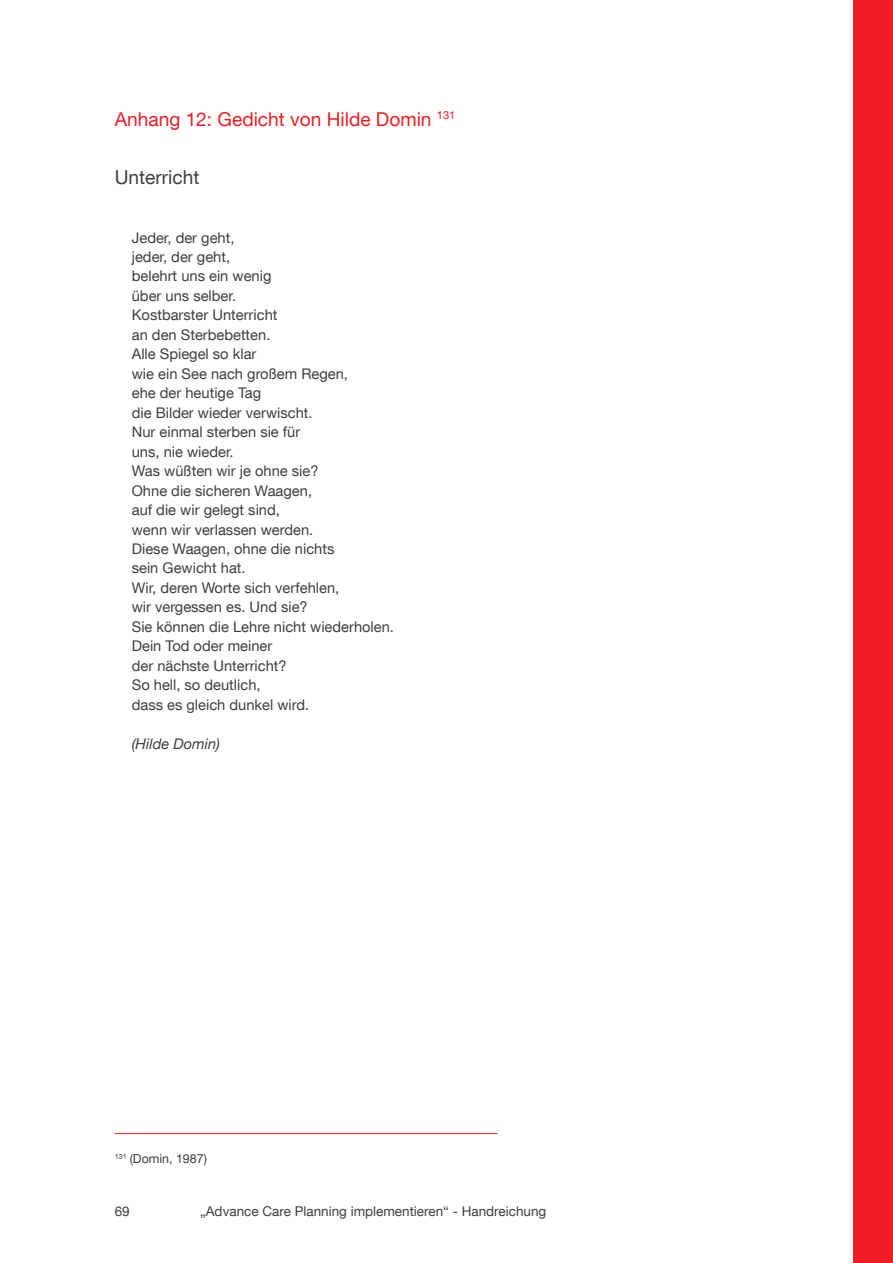
<style>
.page{position:relative;width:893px;height:1263px;background:#fff}
.page>*{position:absolute;margin:0;border:0;box-sizing:border-box;transform-origin:0 0}
.t1{font:19.2px "Helvetica Neue LT Com";color:#ee1d23}
.t2{font:19.2px "Helvetica Neue LT Com";color:#3e3e3f}
.t3{font:14.7px/19.5px "Helvetica Neue LT Com";color:#3e3e3f}
.t4{font:italic 14.7px "Helvetica Neue LT Com";color:#3e3e3f}
.t5{font:13.5px "Helvetica Neue LT Com";color:#3e3e3f}
.t6{font:12.45px "Helvetica Neue LT Com";color:#3e3e3f}
</style>
<div class="page">
<hr style="left:115px;top:1133px;width:382px;height:1px;background:#ee1d23">
<div style="left:853px;top:0;width:40px;height:1263px;background:#ee1d23"></div>
<h1 class="t1" style="left:115px;top:107px;width:342px">Anhang 12: Gedicht von Hilde Domin <sup>131</sup></h1>
<h1 class="t2" style="left:115px;top:165px;width:86px">Unterricht</h1>
<p class="t3" style="left:132px;top:227px;width:264px">Jeder, der geht,<br>jeder, der geht,<br>belehrt uns ein wenig<br>über uns selber.<br>Kostbarster Unterricht<br>an den Sterbebetten.<br>Alle Spiegel so klar<br>wie ein See nach großem Regen,<br>ehe der heutige Tag<br>die Bilder wieder verwischt.<br>Nur einmal sterben sie für<br>uns, nie wieder.<br>Was wüßten wir je ohne sie?<br>Ohne die sicheren Waagen,<br>auf die wir gelegt sind,<br>wenn wir verlassen werden.<br>Diese Waagen, ohne die nichts<br>sein Gewicht hat.<br>Wir, deren Worte sich verfehlen,<br>wir vergessen es. Und sie?<br>Sie können die Lehre nicht wiederholen.<br>Dein Tod oder meiner<br>der nächste Unterricht?<br>So hell, so deutlich,<br>dass es gleich dunkel wird.</p>
<p class="t4" style="left:132px;top:734px;width:90px">(Hilde Domin)</p>
<p class="t6" style="left:115px;top:1151px;width:94px"><sup>131</sup> (Domin, 1987)</p>
<p class="t5" style="left:115px;top:1203px;width:17px">69</p>
<p class="t5" style="left:200px;top:1203px;width:348px">„Advance Care Planning implementieren“ - Handreichung</p>
</div>
